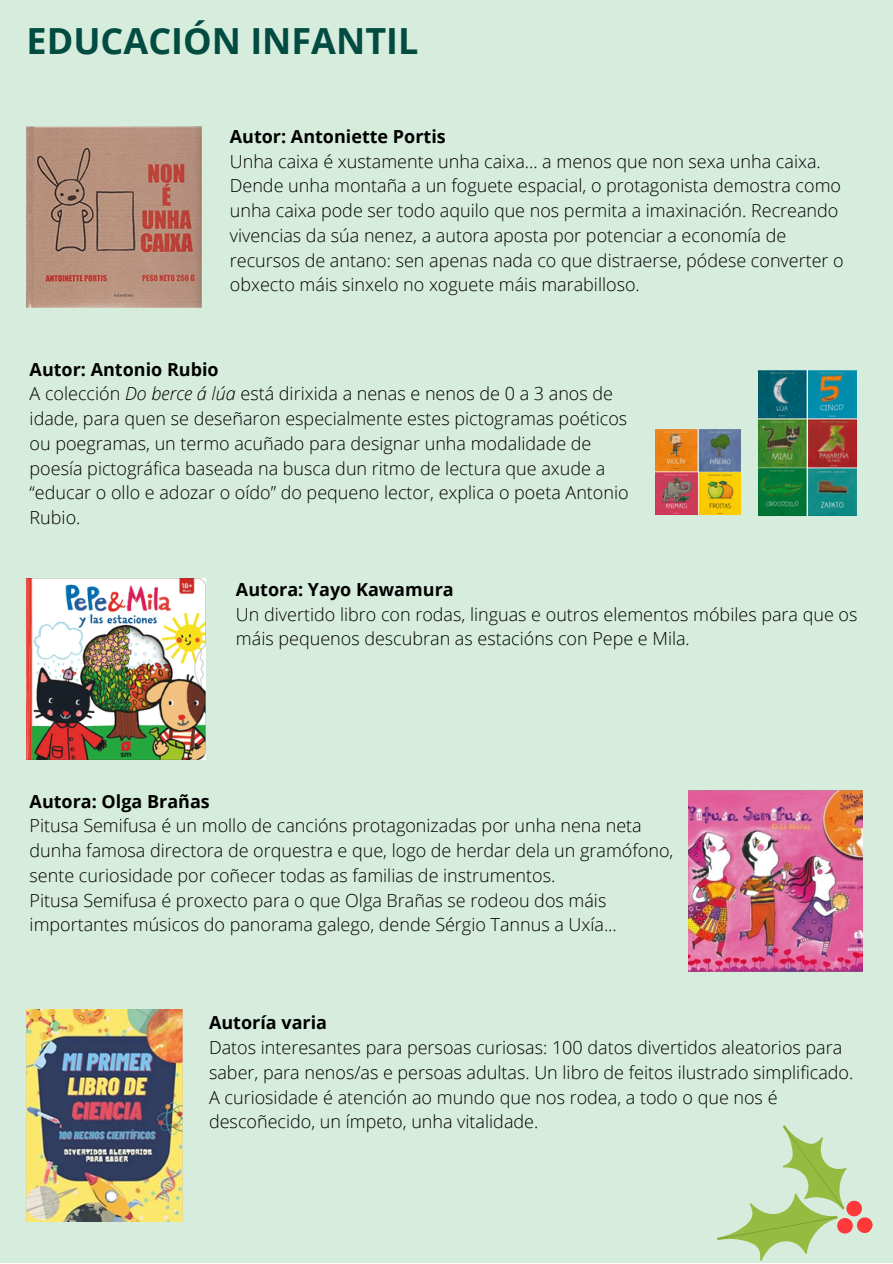
<style>
.page{position:relative;width:893px;height:1264px;background:#fff}
.page>*{position:absolute;margin:0;border:0;box-sizing:border-box;transform-origin:0 0}
.t1{font:700 36px "Open Sans";color:#014b40}
.t2{font:300 18px/24.8px "Open Sans";color:#000}
.t3{font:700 18px "Open Sans";color:#000}
.s1{font-weight:700}
.s2{font-style:italic}
</style>
<div class="page">
<div style="left:0;top:0;width:892px;height:1262px;background:#d6ecdd"></div>
<img style="left:27px;top:126px;width:174px;height:181px">
<img style="left:27px;top:578px;width:179px;height:181px">
<img style="left:688px;top:790px;width:174px;height:181px">
<img style="left:655px;top:429px;width:85px;height:86px">
<img style="left:758px;top:371px;width:98px;height:145px">
<svg style="left:717px;top:1125px;width:156px;height:136px"></svg>
<img style="left:27px;top:1009px;width:156px;height:211px">
<h1 class="t1" style="left:27px;top:15px;width:393px">EDUCACIÓN INFANTIL</h1>
<p class="t3" style="left:230px;top:124px;width:217px">Autor: Antoniette Portis</p>
<p class="t2" style="left:230px;top:148px;width:615px">Unha caixa é xustamente unha caixa... a menos que non sexa unha caixa.<br>Dende unha montaña a un foguete espacial, o protagonista demostra como unha caixa pode ser todo aquilo que nos permita a imaxinación. Recreando vivencias da súa nenez, a autora aposta por potenciar a economía de recursos de antano: sen apenas nada co que distraerse, pódese converter o obxecto máis sinxelo no xoguete máis marabilloso.</p>
<p class="t2" style="left:30px;top:356px;width:600px"><span class="s1">Autor: Antonio Rubio<br></span>A colección <span class="s2">Do berce á lúa</span> está dirixida a nenas e nenos de 0 a 3 anos de idade, para quen se deseñaron especialmente estes pictogramas poéticos ou poegramas, un termo acuñado para designar unha modalidade de poesía pictográfica baseada na busca dun ritmo de lectura que axude a “educar o ollo e adozar o oído” do pequeno lector, explica o poeta Antonio Rubio.</p>
<p class="t3" style="left:236px;top:576px;width:219px">Autora: Yayo Kawamura</p>
<p class="t2" style="left:236px;top:601px;width:623px">Un divertido libro con rodas, linguas e outros elementos móbiles para que os máis pequenos descubran as estacións con Pepe e Mila.</p>
<p class="t3" style="left:30px;top:788px;width:182px">Autora: Olga Brañas</p>
<p class="t2" style="left:30px;top:813px;width:645px">Pitusa Semifusa é un mollo de cancións protagonizadas por unha nena neta dunha famosa directora de orquestra e que, logo de herdar dela un gramófono, sente curiosidade por coñecer todas as familias de instrumentos.<br>Pitusa Semifusa é proxecto para o que Olga Brañas se rodeou dos máis importantes músicos do panorama galego, dende Sérgio Tannus a Uxía...</p>
<p class="t3" style="left:209px;top:1010px;width:119px">Autoría varia</p>
<p class="t2" style="left:209px;top:1034px;width:645px">Datos interesantes para persoas curiosas: 100 datos divertidos aleatorios para saber, para nenos/as e persoas adultas. Un libro de feitos ilustrado simplificado.<br>A curiosidade é atención ao mundo que nos rodea, a todo o que nos é descoñecido, un ímpeto, unha vitalidade.</p>
</div>
